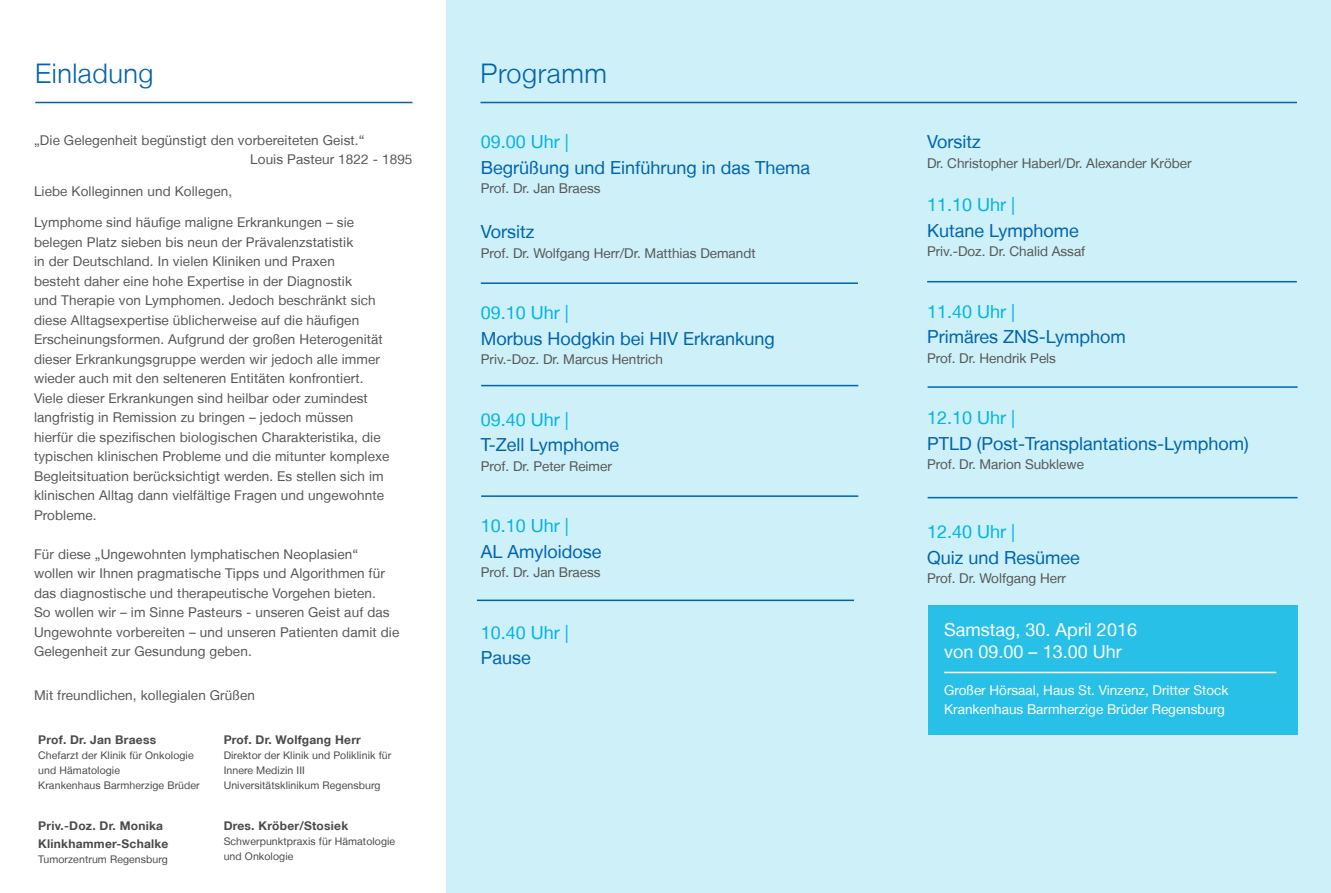
<style>
.page{position:relative;width:1331px;height:893px;background:#fff}
.page>*{position:absolute;margin:0;border:0;box-sizing:border-box;transform-origin:0 0}
.t1{font:300 27px "Helvetica Neue LT";letter-spacing:.02em;color:#0063af}
.t2{font:18px "Helvetica Neue LT";color:#0063af}
.t3{font:18px "Helvetica Neue LT";color:#00b4e3}
.t4{font:18px/22.5px "Helvetica Neue LT";color:#fff}
.t5{font:13.5px/19.5px "Helvetica Neue LT";letter-spacing:.01em;color:#575756}
.t6{font:13.5px/19.5px "Helvetica Neue LT";color:#fff}
.t7{font:700 12px/18px "Helvetica Neue LT";letter-spacing:.02em;color:#4a4a49}
.t8{font:10.5px/15px "Helvetica Neue LT";letter-spacing:.01em;color:#4a4a49}
</style>
<div class="page">
<div style="left:446px;top:0;width:885px;height:893px;background:#cdf0f9"></div>
<hr style="left:480px;top:102px;width:817px;height:1px;background:#0063af">
<div style="left:928px;top:605px;width:369px;height:130px;background:#29c0e7"></div>
<hr style="left:944px;top:672px;width:332px;height:1px;background:#fff">
<hr style="left:481px;top:282px;width:377px;height:2px;background:#0063af">
<hr style="left:481px;top:385px;width:377px;height:1px;background:#0063af">
<hr style="left:481px;top:495px;width:377px;height:2px;background:#0063af">
<hr style="left:477px;top:600px;width:377px;height:1px;background:#0063af">
<hr style="left:927px;top:281px;width:370px;height:1px;background:#0063af">
<hr style="left:35px;top:102px;width:377px;height:1px;background:#0063af">
<hr style="left:928px;top:386px;width:369px;height:2px;background:#0063af">
<hr style="left:928px;top:497px;width:369px;height:1px;background:#0063af">
<h1 class="t1" style="left:35px;top:57px;width:120px">Einladung</h1>
<p class="t5" style="left:250px;top:130px;width:164px;text-indent:-216px">„Die Gelegenheit begünstigt den vorbereiteten Geist.“<br>Louis Pasteur 1822 - 1895</p>
<p class="t5" style="left:34px;top:181px;width:200px">Liebe Kolleginnen und Kollegen,</p>
<p class="t5" style="left:34px;top:213px;width:357px">Lymphome sind häufige maligne Erkrankungen – sie belegen Platz sieben bis neun der Prävalenzstatistik<br>in der Deutschland. In vielen Kliniken und Praxen<br>besteht daher eine hohe Expertise in der Diagnostik<br>und Therapie von Lymphomen. Jedoch beschränkt sich diese Alltagsexpertise üblicherweise auf die häufigen Erscheinungsformen. Aufgrund der großen Heterogenität dieser Erkrankungsgruppe werden wir jedoch alle immer wieder auch mit den selteneren Entitäten konfrontiert.<br>Viele dieser Erkrankungen sind heilbar oder zumindest langfristig in Remission zu bringen – jedoch müssen hierfür die spezifischen biologischen Charakteristika, die typischen klinischen Probleme und die mitunter komplexe Begleitsituation berücksichtigt werden. Es stellen sich im klinischen Alltag dann vielfältige Fragen und ungewohnte Probleme.</p>
<p class="t5" style="left:34px;top:544px;width:367px">Für diese „Ungewohnten lymphatischen Neoplasien“ wollen wir Ihnen pragmatische Tipps und Algorithmen für das diagnostische und therapeutische Vorgehen bieten.<br>So wollen wir – im Sinne Pasteurs - unseren Geist auf das Ungewohnte vorbereiten – und unseren Patienten damit die Gelegenheit zur Gesundung geben.</p>
<p class="t5" style="left:34px;top:685px;width:223px">Mit freundlichen, kollegialen Grüßen</p>
<p class="t7" style="left:38px;top:730px;width:119px">Prof. Dr. Jan Braess</p>
<p class="t8" style="left:38px;top:747px;width:163px">Chefarzt der Klinik für Onkologie und Hämatologie<br>Krankenhaus Barmherzige Brüder</p>
<p class="t7" style="left:38px;top:816px;width:132px">Priv.-Doz. Dr. Monika<br>Klinkhammer-Schalke</p>
<p class="t8" style="left:38px;top:851px;width:131px">Tumorzentrum Regensburg</p>
<p class="t7" style="left:224px;top:730px;width:139px">Prof. Dr. Wolfgang Herr</p>
<p class="t8" style="left:224px;top:747px;width:169px">Direktor der Klinik und Poliklinik für<br>Innere Medizin III<br>Universitätsklinikum Regensburg</p>
<p class="t7" style="left:224px;top:816px;width:126px">Dres. Kröber/Stosiek</p>
<p class="t8" style="left:224px;top:833px;width:173px">Schwerpunktpraxis für Hämatologie und Onkologie</p>
<h1 class="t1" style="left:480px;top:57px;width:128px">Programm</h1>
<h2 class="t3" style="left:481px;top:131px;width:90px">09.00 Uhr |</h2>
<h2 class="t2" style="left:481px;top:156px;width:331px">Begrüßung und Einführung in das Thema</h2>
<p class="t5" style="left:481px;top:178px;width:121px">Prof. Dr. Jan Braess</p>
<h2 class="t2" style="left:481px;top:221px;width:55px">Vorsitz</h2>
<p class="t5" style="left:481px;top:243px;width:276px">Prof. Dr. Wolfgang Herr/Dr. Matthias Demandt</p>
<h2 class="t3" style="left:481px;top:302px;width:90px">09.10 Uhr |</h2>
<h2 class="t2" style="left:481px;top:327px;width:296px">Morbus Hodgkin bei HIV Erkrankung</h2>
<p class="t5" style="left:481px;top:349px;width:184px">Priv.-Doz. Dr. Marcus Hentrich</p>
<h2 class="t3" style="left:481px;top:408px;width:90px">09.40 Uhr |</h2>
<h2 class="t2" style="left:481px;top:434px;width:140px">T-Zell Lymphome</h2>
<p class="t5" style="left:481px;top:456px;width:133px">Prof. Dr. Peter Reimer</p>
<h2 class="t3" style="left:481px;top:515px;width:90px">10.10 Uhr |</h2>
<h2 class="t2" style="left:481px;top:540px;width:122px">AL Amyloidose</h2>
<p class="t5" style="left:481px;top:562px;width:121px">Prof. Dr. Jan Braess</p>
<h2 class="t3" style="left:481px;top:621px;width:90px">10.40 Uhr |</h2>
<h2 class="t2" style="left:481px;top:647px;width:52px">Pause</h2>
<h2 class="t2" style="left:927px;top:131px;width:55px">Vorsitz</h2>
<p class="t5" style="left:927px;top:153px;width:266px">Dr. Christopher Haberl/Dr. Alexander Kröber</p>
<h2 class="t3" style="left:927px;top:194px;width:90px">11.10 Uhr |</h2>
<h2 class="t2" style="left:927px;top:219px;width:153px">Kutane Lymphome</h2>
<p class="t5" style="left:927px;top:241px;width:160px">Priv.-Doz. Dr. Chalid Assaf</p>
<h2 class="t3" style="left:927px;top:300px;width:90px">11.40 Uhr |</h2>
<h2 class="t2" style="left:927px;top:326px;width:200px">Primäres ZNS-Lymphom</h2>
<p class="t5" style="left:927px;top:348px;width:131px">Prof. Dr. Hendrik Pels</p>
<h2 class="t3" style="left:927px;top:407px;width:90px">12.10 Uhr |</h2>
<h2 class="t2" style="left:927px;top:432px;width:323px">PTLD (Post-Transplantations-Lymphom)</h2>
<p class="t5" style="left:927px;top:454px;width:159px">Prof. Dr. Marion Subklewe</p>
<h2 class="t3" style="left:927px;top:521px;width:90px">12.40 Uhr |</h2>
<h2 class="t2" style="left:927px;top:546px;width:154px">Quiz und Resümee</h2>
<p class="t5" style="left:927px;top:568px;width:140px">Prof. Dr. Wolfgang Herr</p>
<h2 class="t4" style="left:944px;top:618px;width:194px">Samstag, 30. April 2016 von 09.00 – 13.00 Uhr</h2>
<p class="t6" style="left:944px;top:680px;width:286px">Großer Hörsaal, Haus St. Vinzenz, Dritter Stock<br>Krankenhaus Barmherzige Brüder Regensburg</p>
</div>
